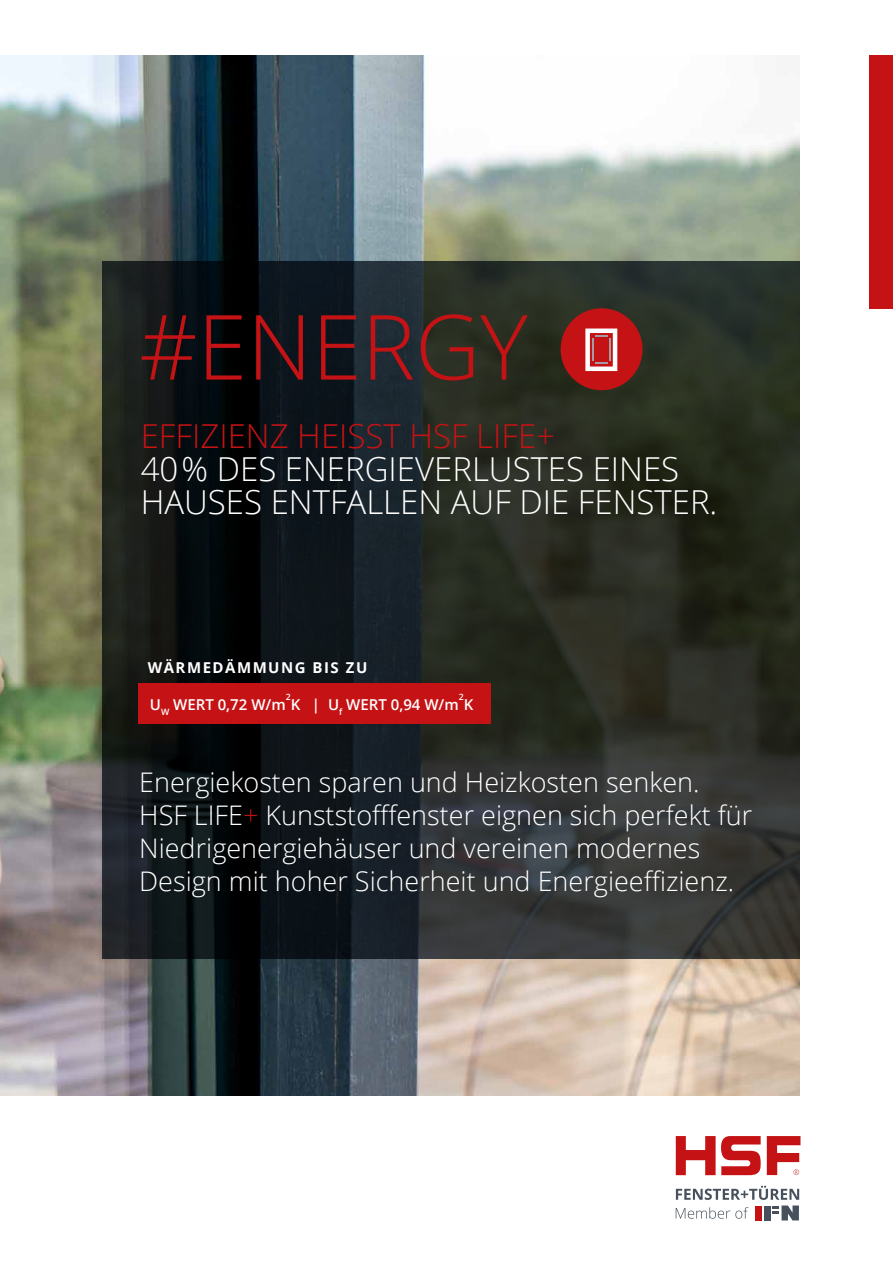
<style>
.page{position:relative;width:893px;height:1263px;background:#fff}
.page>*{position:absolute;margin:0;border:0;box-sizing:border-box;transform-origin:0 0}
.t1{font:300 90px "Open Sans";color:#c51315}
.t2{font:300 33px/33px "Open Sans";color:#fff}
.t3{font:300 33px "Open Sans";color:#c51315}
.t4{font:300 27px/33px "Open Sans";color:#fff}
.t5{font:600 15px "Open Sans";color:#fff}
.t6{font:700 15px "Open Sans";letter-spacing:.1em;color:#fff}
.t7{font:600 8.7px "Open Sans";color:#fff}
.s1{color:#c51315}
</style>
<div class="page">
<img style="left:0;top:55px;width:799px;height:1040px">
<svg style="left:102px;top:261px;width:697px;height:698px;background:#202522"></svg>
<div style="left:138px;top:684px;width:353px;height:40px;background:#c51315"></div>
<div style="left:561px;top:308px;width:81px;height:82px;background:#c51315;border-radius:50%"></div>
<div style="left:585px;top:328px;width:32px;height:43px;border:4px solid #fff"></div>
<svg style="left:595px;top:335px;width:13px;height:2px"></svg>
<svg style="left:595px;top:362px;width:13px;height:2px"></svg>
<hr style="left:592px;top:339px;width:2px;height:22px;background:#a19da3">
<hr style="left:609px;top:339px;width:2px;height:22px;background:#a19da3">
<svg style="left:676px;top:1136px;width:85px;height:39px"></svg>
<svg style="left:767px;top:1136px;width:33px;height:39px"></svg>
<svg style="left:676px;top:1186px;width:123px;height:34px"></svg>
<div style="left:870px;top:55px;width:23px;height:254px;background:#c51315"></div>
<h1 class="t1" style="left:139px;top:285px;width:390px">#ENERGY</h1>
<p class="t3" style="left:141px;top:414px;width:416px">EFFIZIENZ HEISST HSF LIFE+</p>
<p class="t2" style="left:141px;top:452px;width:578px">40% DES ENERGIEVERLUSTES EINES<br>HAUSES ENTFALLEN AUF DIE FENSTER.</p>
<p class="t6" style="left:148px;top:657px;width:221px">WÄRMEDÄMMUNG BIS ZU</p>
<p class="t7" style="left:286px;top:690px;width:6px">2</p>
<p class="t7" style="left:459px;top:690px;width:6px">2</p>
<p class="t5" style="left:150px;top:694px;width:325px">U<sub>W</sub> WERT 0,72 W/m K | U<sub>f</sub> WERT 0,94 W/m K</p>
<p class="t4" style="left:139px;top:765px;width:615px">Energiekosten sparen und Heizkosten senken.<br>HSF LIFE<span class="s1">+</span> Kunststofffenster eignen sich perfekt für Niedrigenergiehäuser und vereinen modernes Design mit hoher Sicherheit und Energieeffizienz.</p>
</div>
